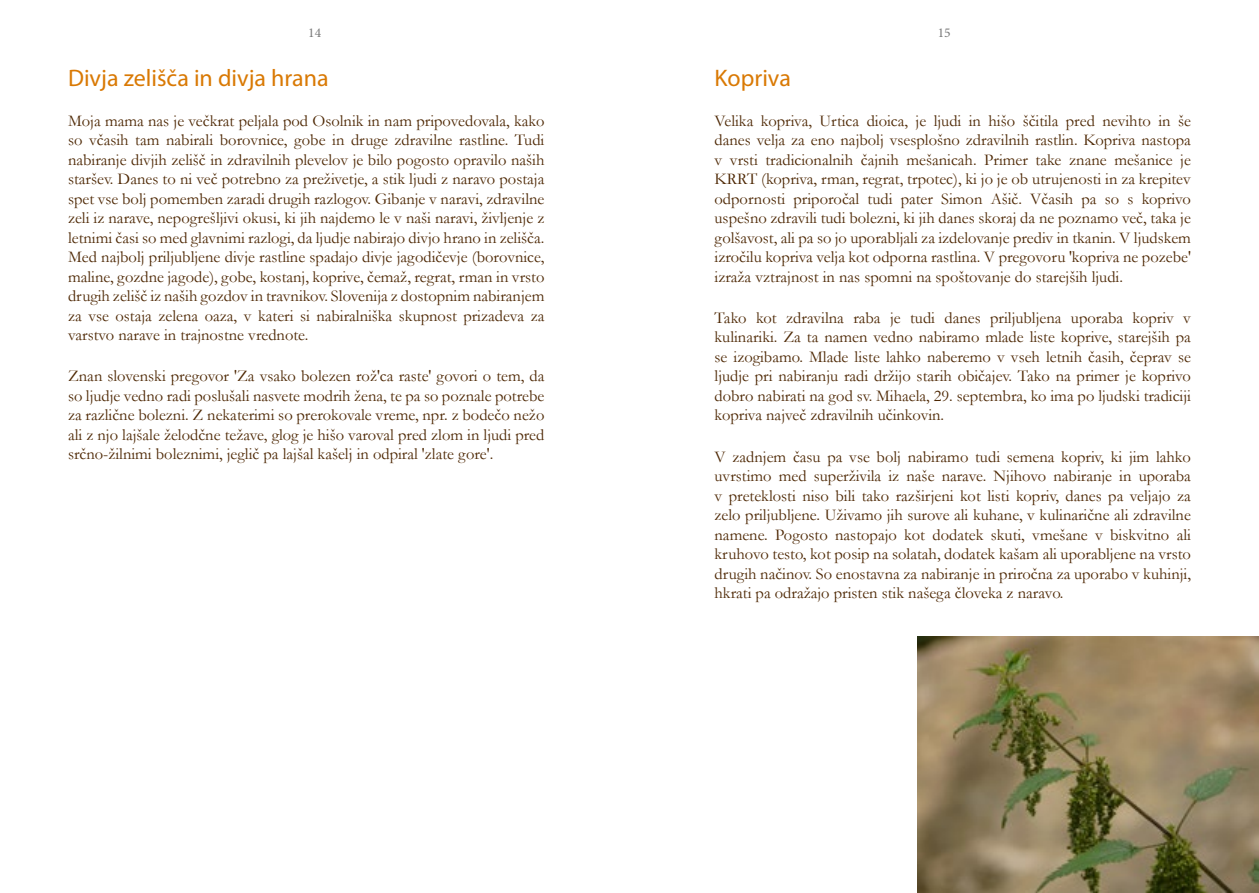
<style>
.page{position:relative;width:1259px;height:893px;background:#fff}
.page>*{position:absolute;margin:0;border:0;box-sizing:border-box;transform-origin:0 0}
.t1{font:24px "Myriad Pro";color:#d97904}
.t2{font:16.5px/19.5px "Garamond";color:#4d2703;text-align:justify}
.t3{font:13.5px "Minion Pro";color:#787878}
</style>
<div class="page">
<img style="left:917px;top:636px;width:342px;height:256px">
<p class="t3" style="left:308px;top:23px;width:14px">14</p>
<p class="t3" style="left:937px;top:23px;width:14px">15</p>
<h1 class="t1" style="left:68px;top:63px;width:262px">Divja zelišča in divja hrana</h1>
<p class="t2" style="left:68px;top:110px;width:478px">Moja mama nas je večkrat peljala pod Osolnik in nam pripovedovala, kako so včasih tam nabirali borovnice, gobe in druge zdravilne rastline. Tudi nabiranje divjih zelišč in zdravilnih plevelov je bilo pogosto opravilo naših staršev. Danes to ni več potrebno za preživetje, a stik ljudi z naravo postaja spet vse bolj pomemben zaradi drugih razlogov. Gibanje v naravi, zdravilne zeli iz narave, nepogrešljivi okusi, ki jih najdemo le v naši naravi, življenje z letnimi časi so med glavnimi razlogi, da ljudje nabirajo divjo hrano in zelišča.<br>Med najbolj priljubljene divje rastline spadajo divje jagodičevje (borovnice, maline, gozdne jagode), gobe, kostanj, koprive, čemaž, regrat, rman in vrsto drugih zelišč iz naših gozdov in travnikov. Slovenija z dostopnim nabiranjem za vse ostaja zelena oaza, v kateri si nabiralniška skupnost prizadeva za varstvo narave in trajnostne vrednote.</p>
<p class="t2" style="left:68px;top:366px;width:478px">Znan slovenski pregovor 'Za vsako bolezen rož'ca raste' govori o tem, da so ljudje vedno radi poslušali nasvete modrih žena, te pa so poznale potrebe za različne bolezni. Z nekaterimi so prerokovale vreme, npr. z bodečo nežo ali z njo lajšale želodčne težave, glog je hišo varoval pred zlom in ljudi pred srčno-žilnimi boleznimi, jeglič pa lajšal kašelj in odpiral 'zlate gore'.</p>
<h1 class="t1" style="left:714px;top:63px;width:78px">Kopriva</h1>
<p class="t2" style="left:714px;top:110px;width:478px">Velika kopriva, Urtica dioica, je ljudi in hišo ščitila pred nevihto in še danes velja za eno najbolj vsesplošno zdravilnih rastlin. Kopriva nastopa v vrsti tradicionalnih čajnih mešanicah. Primer take znane mešanice je KRRT (kopriva, rman, regrat, trpotec), ki jo je ob utrujenosti in za krepitev odpornosti priporočal tudi pater Simon Ašič. Včasih pa so s koprivo uspešno zdravili tudi bolezni, ki jih danes skoraj da ne poznamo več, taka je golšavost, ali pa so jo uporabljali za izdelovanje prediv in tkanin. V ljudskem izročilu kopriva velja kot odporna rastlina. V pregovoru 'kopriva ne pozebe' izraža vztrajnost in nas spomni na spoštovanje do starejših ljudi.</p>
<p class="t2" style="left:714px;top:308px;width:478px">Tako kot zdravilna raba je tudi danes priljubljena uporaba kopriv v kulinariki. Za ta namen vedno nabiramo mlade liste koprive, starejših pa se izogibamo. Mlade liste lahko naberemo v vseh letnih časih, čeprav se ljudje pri nabiranju radi držijo starih običajev. Tako na primer je koprivo dobro nabirati na god sv. Mihaela, 29. septembra, ko ima po ljudski tradiciji kopriva največ zdravilnih učinkovin.</p>
<p class="t2" style="left:714px;top:446px;width:478px">V zadnjem času pa vse bolj nabiramo tudi semena kopriv, ki jim lahko uvrstimo med superživila iz naše narave. Njihovo nabiranje in uporaba v preteklosti niso bili tako razširjeni kot listi kopriv, danes pa veljajo za zelo priljubljene. Uživamo jih surove ali kuhane, v kulinarične ali zdravilne namene. Pogosto nastopajo kot dodatek skuti, vmešane v biskvitno ali kruhovo testo, kot posip na solatah, dodatek kašam ali uporabljene na vrsto drugih načinov. So enostavna za nabiranje in priročna za uporabo v kuhinji, hkrati pa odražajo pristen stik našega človeka z naravo.</p>
</div>
